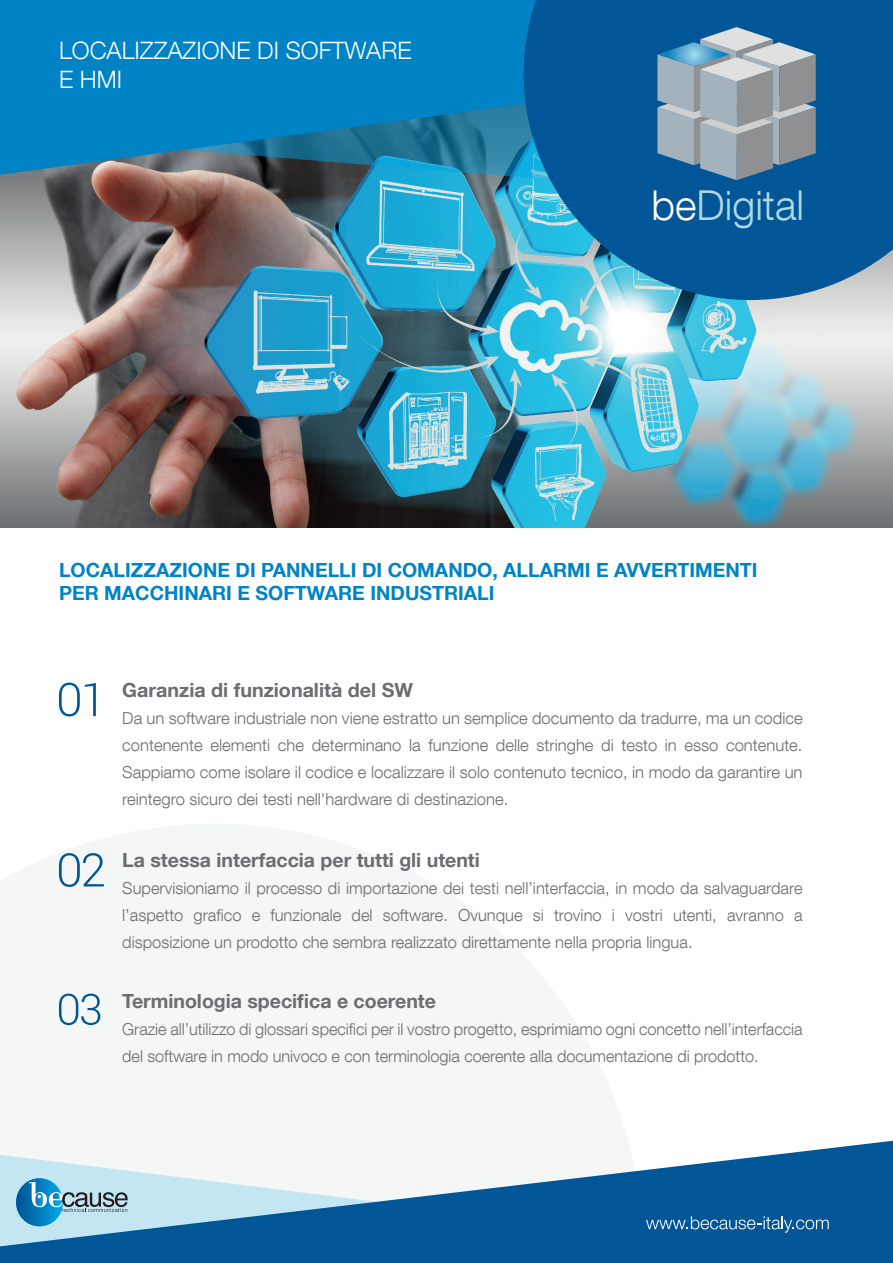
<style>
.page{position:relative;width:893px;height:1263px;background:#fff}
.page>*{position:absolute;margin:0;border:0;box-sizing:border-box;transform-origin:0 0}
.t1{font:300 41.25px "Helvetica Neue LT Com";color:#afd8e4}
.t2{font:300 24px/28.5px "Helvetica Neue LT Com";color:#fff}
.t3{font:700 19.5px "Helvetica Neue LT Com";color:#6c6d70}
.t4{font:700 19.5px/23.4px "Helvetica Neue LT Com";color:#0083c5}
.t5{font:300 16.5px/27px "Helvetica Neue LT Com";letter-spacing:-.005em;color:#6c6d70;text-align:justify}
.s1{color:#fff}
</style>
<div class="page">
<img style="left:0;top:216px;width:893px;height:312px">
<svg style="left:0;top:175px;width:524px;height:41px;background:#5c737b"></svg>
<svg style="left:0;top:0;width:524px;height:175px;background:#0b80b9"></svg>
<svg style="left:524px;top:0;width:369px;height:300px;background:#1066a1"></svg>
<svg style="left:392px;top:1140px;width:501px;height:123px;fill:#005697"></svg>
<svg style="left:646px;top:1216px;width:183px;height:16px;background:#2f75aa"></svg>
<svg style="left:0;top:1154px;width:392px;height:109px"></svg>
<svg style="left:59px;top:683px;width:37px;height:33px"></svg>
<svg style="left:59px;top:853px;width:45px;height:34px"></svg>
<svg style="left:59px;top:993px;width:41px;height:32px"></svg>
<svg style="left:657px;top:27px;width:159px;height:153px;background:#839bad"></svg>
<h2 class="t2" style="left:59px;top:36px;width:354px">LOCALIZZAZIONE DI SOFTWARE<br>E HMI</h2>
<h1 class="t1" style="left:652px;top:180px;width:154px"><span class="s1">be</span>Digital</h1>
<p class="t4" style="left:59px;top:558px;width:700px">LOCALIZZAZIONE DI PANNELLI DI COMANDO, ALLARMI E AVVERTIMENTI<br>PER MACCHINARI E SOFTWARE INDUSTRIALI</p>
<p class="t3" style="left:122px;top:677px;width:292px">Garanzia di funzionalità del SW</p>
<p class="t5" style="left:122px;top:704px;width:682px">Da un software industriale non viene estratto un semplice documento da tradurre, ma un codice contenente elementi che determinano la funzione delle stringhe di testo in esso contenute.<br>Sappiamo come isolare il codice e localizzare il solo contenuto tecnico, in modo da garantire un reintegro sicuro dei testi nell'hardware di destinazione.</p>
<p class="t3" style="left:122px;top:848px;width:359px">La stessa interfaccia per tutti gli utenti</p>
<p class="t5" style="left:122px;top:874px;width:682px">Supervisioniamo il processo di importazione dei testi nell’interfaccia, in modo da salvaguardare l’aspetto grafico e funzionale del software. Ovunque si trovino i vostri utenti, avranno a disposizione un prodotto che sembra realizzato direttamente nella propria lingua.</p>
<p class="t3" style="left:122px;top:988px;width:315px">Terminologia specifica e coerente</p>
<p class="t5" style="left:122px;top:1015px;width:682px">Grazie all’utilizzo di glossari specifici per il vostro progetto, esprimiamo ogni concetto nell’interfaccia del software in modo univoco e con terminologia coerente alla documentazione di prodotto.</p>
</div>
